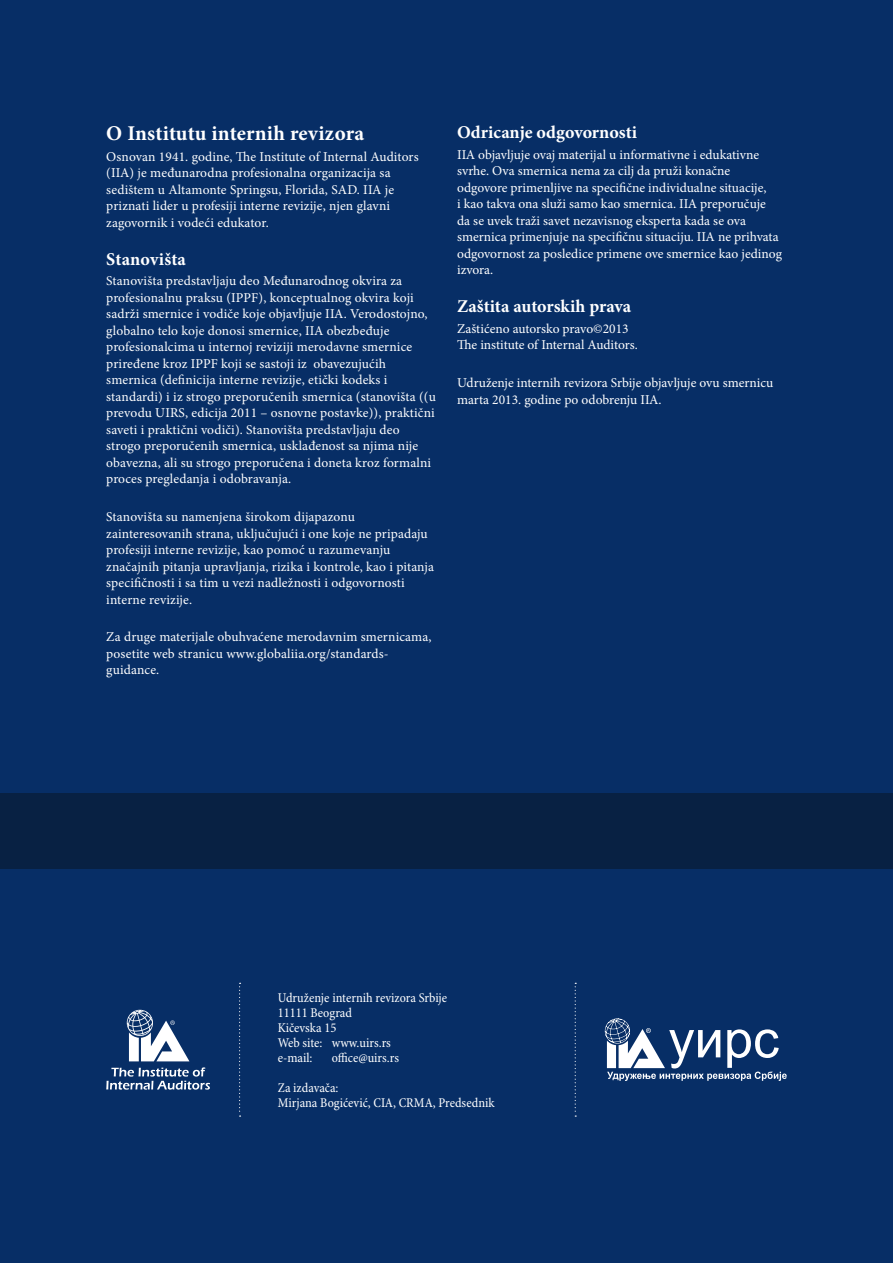
<style>
.page{position:relative;width:893px;height:1263px;background:#072e66}
.page>*{position:absolute;margin:0;border:0;box-sizing:border-box;transform-origin:0 0}
.t1{font:700 21px "Minion Pro";letter-spacing:.005em;color:#fff}
.t2{font:700 18px "Minion Pro";color:#fff}
.t3{font:13.5px/16.5px "Minion Pro";letter-spacing:.005em;color:#fff}
.t4{font:condensed 13.5px/15px "Minion Pro";color:#fff}
</style>
<div class="page">
<div style="left:0;top:793px;width:893px;height:75px;background:#082143"></div>
<svg style="left:127px;top:1010px;width:62px;height:51px"></svg>
<svg style="left:106px;top:1067px;width:104px;height:22px"></svg>
<svg style="left:605px;top:1018px;width:182px;height:63px"></svg>
<svg style="left:239px;top:983px;width:2px;height:134px"></svg>
<svg style="left:575px;top:983px;width:1px;height:134px"></svg>
<h1 class="t1" style="left:106px;top:119px;width:260px">O Institutu internih revizora</h1>
<p class="t3" style="left:106px;top:148px;width:314px">Osnovan 1941. godine, The Institute of Internal Auditors (IIA) je međunarodna profesionalna organizacija sa sedištem u Altamonte Springsu, Florida, SAD. IIA je priznati lider u profesiji interne revizije, njen glavni zagovornik i vodeći edukator.</p>
<h2 class="t2" style="left:106px;top:246px;width:81px">Stanovišta</h2>
<p class="t3" style="left:106px;top:273px;width:331px">Stanovišta predstavljaju deo Međunarodnog okvira za profesionalnu praksu (IPPF), konceptualnog okvira koji sadrži smernice i vodiče koje objavljuje IIA. Verodostojno, globalno telo koje donosi smernice, IIA obezbeđuje profesionalcima u internoj reviziji merodavne smernice priređene kroz IPPF koji se sastoji iz obavezujućih smernica (definicija interne revizije, etički kodeks i standardi) i iz strogo preporučenih smernica (stanovišta ((u prevodu UIRS, edicija 2011 – osnovne postavke)), praktični saveti i praktični vodiči). Stanovišta predstavljaju deo strogo preporučenih smernica, usklađenost sa njima nije obavezna, ali su strogo preporučena i doneta kroz formalni proces pregledanja i odobravanja.</p>
<p class="t3" style="left:106px;top:509px;width:329px">Stanovišta su namenjena širokom dijapazonu zainteresovanih strana, uključujući i one koje ne pripadaju profesiji interne revizije, kao pomoć u razumevanju značajnih pitanja upravljanja, rizika i kontrole, kao i pitanja specifičnosti i sa tim u vezi nadležnosti i odgovornosti interne revizije.</p>
<p class="t3" style="left:106px;top:629px;width:327px">Za druge materijale obuhvaćene merodavnim smernicama, posetite web stranicu www.globaliia.org/standards&shy;guidance.</p>
<h2 class="t2" style="left:457px;top:120px;width:181px">Odricanje odgovornosti</h2>
<p class="t3" style="left:457px;top:146px;width:326px">IIA objavljuje ovaj materijal u informativne i edukativne svrhe. Ova smernica nema za cilj da pruži konačne odgovore primenljive na specifične individualne situacije,<br>i kao takva ona služi samo kao smernica. IIA preporučuje da se uvek traži savet nezavisnog eksperta kada se ova smernica primenjuje na specifičnu situaciju. IIA ne prihvata odgovornost za posledice primene ove smernice kao jedinog izvora.</p>
<h2 class="t2" style="left:457px;top:294px;width:176px">Zaštita autorskih prava</h2>
<p class="t3" style="left:457px;top:320px;width:182px">Zaštićeno autorsko pravo©2013<br>The institute of Internal Auditors.</p>
<p class="t3" style="left:457px;top:375px;width:318px">Udruženje internih revizora Srbije objavljuje ovu smernicu marta 2013. godine po odobrenju IIA.</p>
<p class="t4" style="left:278px;top:991px;width:171px">Udruženje internih revizora Srbije<br>11111 Beograd<br>Kičevska 15<br>Web site: www.uirs.rs<br>e-mail:</p>
<p class="t4" style="left:332px;top:1051px;width:69px">office@uirs.rs</p>
<p class="t4" style="left:278px;top:1081px;width:218px">Za izdavača:<br>Mirjana Bogićević, CIA, CRMA, Predsednik</p>
</div>
